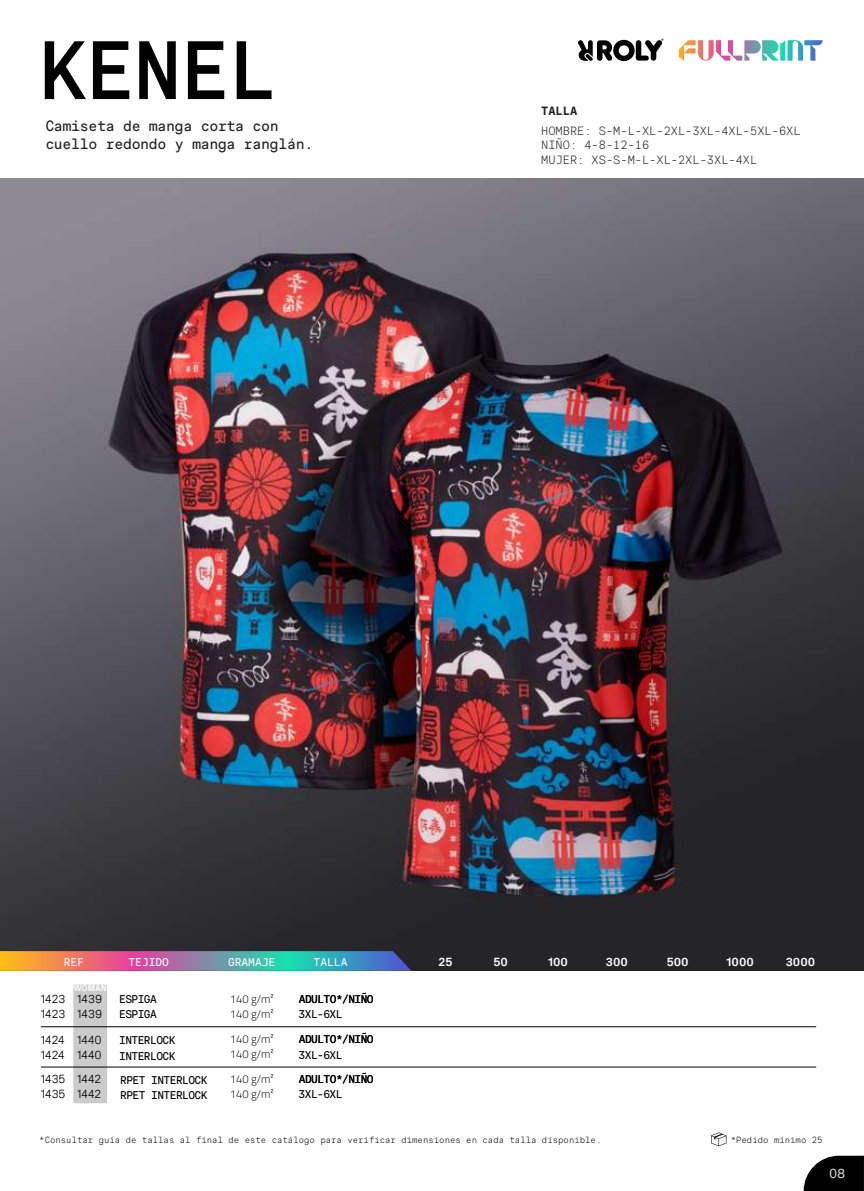
<style>
.page{position:relative;width:864px;height:1191px;background:#fff}
.page>*{position:absolute;margin:0;border:0;box-sizing:border-box;transform-origin:0 0}
.t1{font:600 82.5px "RM Mono";letter-spacing:-.025em;color:#000}
.t2{font:15px/18px "RM Mono";letter-spacing:-.025em;color:#222221}
.t3{font:13.5px "Px Grotesk Pan";color:#d6d4d6}
.t4{font:300 12px/14.4px "RM Mono";color:#222221}
.t5{font:300 12px/15.5px "Px Grotesk Pan";color:#000}
.t6{font:700 12px "Px Grotesk Pan";color:#fff}
.t7{font:700 12px "RM Mono";color:#222221}
.t8{font:11.25px/15.1px "RM Mono";letter-spacing:-.05em;color:#000}
.t9{font:300 11.25px/15.5px "Cairo";color:#000}
.t10{font:11.25px "RM Mono";color:#fff}
.t11{font:300 9px "RM Mono";color:#000}
.t12{font:700 8.7px "Px Grotesk Pan";color:#fff}
</style>
<div class="page">
<img style="left:0;top:179px;width:863px;height:792px">
<svg style="left:0;top:951px;width:411px;height:20px;background:#8c8a90"></svg>
<svg style="left:803px;top:1155px;width:60px;height:36px;background:#272727"></svg>
<div style="left:73px;top:984px;width:34px;height:119px;background:#cbcbcb"></div>
<hr style="left:41px;top:1026px;width:774px;height:1px;background:#000">
<hr style="left:41px;top:1066px;width:774px;height:1px;background:#000">
<svg style="left:578px;top:39px;width:85px;height:22px"></svg>
<svg style="left:679px;top:40px;width:143px;height:21px"></svg>
<svg style="left:711px;top:1132px;width:15px;height:14px"></svg>
<h1 class="t1" style="left:38px;top:22px;width:241px">KENEL</h1>
<h2 class="t2" style="left:45px;top:117px;width:269px">Camiseta de manga corta con cuello redondo y manga ranglán.</h2>
<p class="t7" style="left:541px;top:104px;width:37px">TALLA</p>
<p class="t4" style="left:541px;top:124px;width:261px">HOMBRE: S-M-L-XL-2XL-3XL-4XL-5XL-6XL<br>NIÑO: 4-8-12-16<br>MUJER: XS-S-M-L-XL-2XL-3XL-4XL</p>
<p class="t10" style="left:64px;top:955px;width:22px">REF</p>
<p class="t12" style="left:73px;top:982px;width:35px">WOMAN</p>
<p class="t5" style="left:41px;top:990px;width:63px">1423 1439<br>1423 1439</p>
<p class="t5" style="left:41px;top:1031px;width:62px">1424 1440<br>1424 1440</p>
<p class="t5" style="left:41px;top:1070px;width:62px">1435 1442<br>1435 1442</p>
<p class="t10" style="left:128px;top:955px;width:42px">TEJIDO</p>
<p class="t10" style="left:228px;top:955px;width:49px">GRAMAJE</p>
<p class="t10" style="left:313px;top:955px;width:35px">TALLA</p>
<p class="t8" style="left:299px;top:991px;width:76px">ADULTO*/NIÑO</p>
<p class="t8" style="left:299px;top:1032px;width:76px">ADULTO*/NIÑO</p>
<p class="t8" style="left:299px;top:1071px;width:76px">ADULTO*/NIÑO</p>
<p class="t9" style="left:230px;top:991px;width:45px">140 g/m²<br>140 g/m²</p>
<p class="t8" style="left:119px;top:991px;width:39px">ESPIGA<br>ESPIGA</p>
<p class="t8" style="left:298px;top:1007px;width:45px">3XL-6XL</p>
<p class="t8" style="left:298px;top:1047px;width:45px">3XL-6XL</p>
<p class="t8" style="left:298px;top:1086px;width:45px">3XL-6XL</p>
<p class="t9" style="left:230px;top:1031px;width:45px">140 g/m²<br>140 g/m²</p>
<p class="t8" style="left:119px;top:1031px;width:58px;line-height:16.2px">INTERLOCK<br>INTERLOCK</p>
<p class="t8" style="left:120px;top:1072px;width:89px">RPET INTERLOCK<br>RPET INTERLOCK</p>
<p class="t9" style="left:230px;top:1072px;width:45px;line-height:14.9px">140 g/m²<br>140 g/m²</p>
<p class="t6" style="left:438px;top:953px;width:16px">25</p>
<p class="t6" style="left:493px;top:953px;width:16px">50</p>
<p class="t6" style="left:548px;top:953px;width:21px">100</p>
<p class="t6" style="left:605px;top:953px;width:24px">300</p>
<p class="t6" style="left:666px;top:953px;width:23px">500</p>
<p class="t6" style="left:726px;top:953px;width:29px">1000</p>
<p class="t6" style="left:785px;top:953px;width:31px">3000</p>
<p class="t11" style="left:39px;top:1134px;width:563px">*Consultar guía de tallas al final de este catálogo para verificar dimensiones en cada talla disponible.</p>
<p class="t11" style="left:730px;top:1134px;width:93px">*Pedido mínimo 25</p>
<p class="t3" style="left:828px;top:1164px;width:18px">08</p>
</div>
